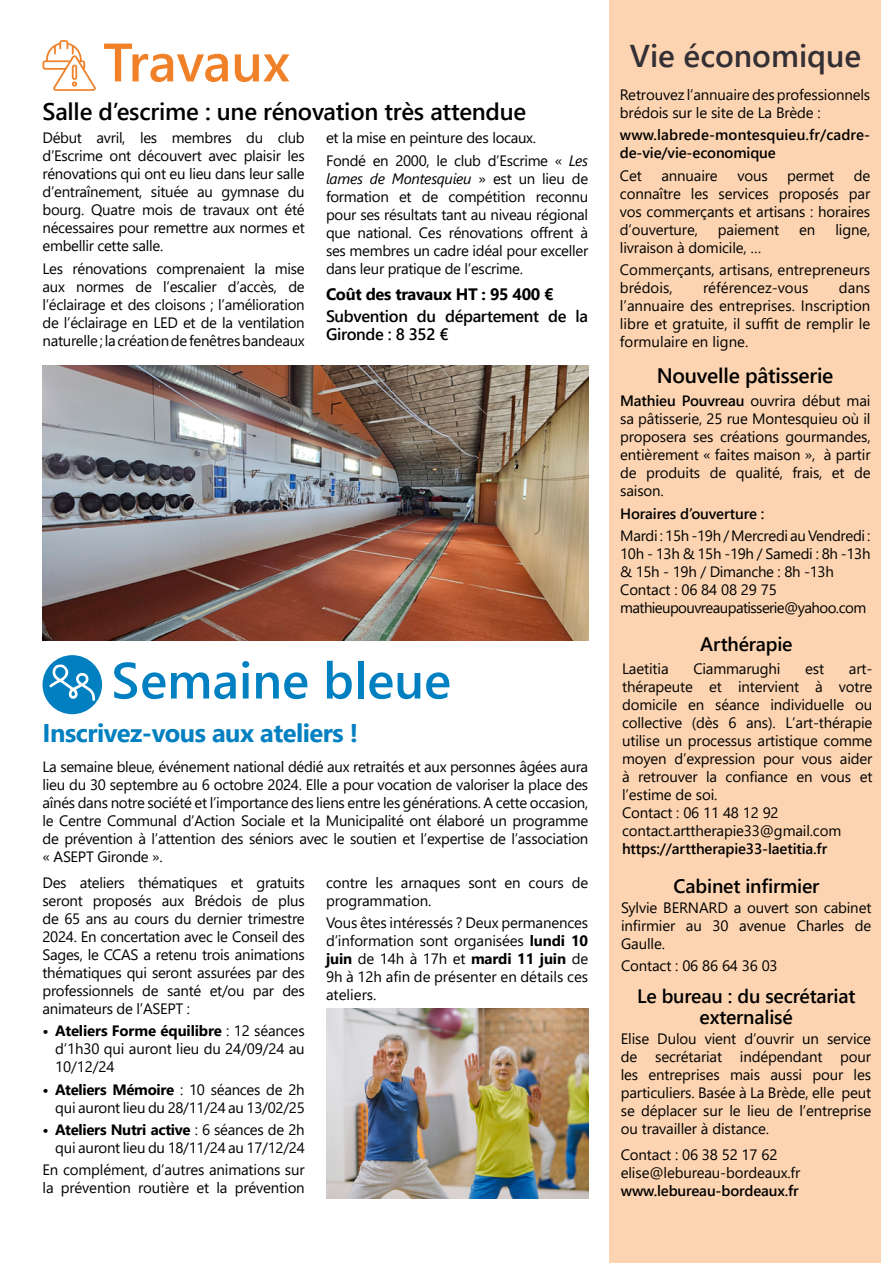
<style>
.page{position:relative;width:893px;height:1263px;background:#fff}
.page>*{position:absolute;margin:0;border:0;box-sizing:border-box;transform-origin:0 0}
.t1{font:600 54px "Segoe UI";color:#f08129}
.t2{font:600 51px "Segoe UI";color:#0080c1}
.t3{font:600 31.5px "Segoe UI";color:#342f34}
.t4{font:700 25.5px "Segoe UI";letter-spacing:-.02em;color:#0080c1}
.t5{font:600 24px "Segoe UI";letter-spacing:-.01em;color:#000}
.t6{font:600 21px "Segoe UI";letter-spacing:-.01em;color:#000}
.t7{font:600 19.5px/21px "Segoe UI";letter-spacing:-.01em;color:#000;text-align:center}
.t8{font:600 16.5px/18px "Segoe UI";letter-spacing:-.02em;color:#000}
.t9{font:700 16.5px "Segoe UI";letter-spacing:-.02em;color:#000}
.t10{font:15px/18px "Segoe UI";letter-spacing:-.01em;color:#000;text-align:justify}
.t11{font:600 15px/18px "Segoe UI";letter-spacing:-.01em;color:#000}
.s1{font-style:italic}
.s2{font-weight:700}
.s3{font-weight:600}
</style>
<div class="page">
<img style="left:43px;top:365px;width:545px;height:275px">
<svg style="left:43px;top:40px;width:53px;height:51px"></svg>
<div style="left:609px;top:0;width:272px;height:1263px;background:#fcd4b1"></div>
<img style="left:326px;top:1008px;width:262px;height:190px">
<div style="left:43px;top:655px;width:59px;height:59px;background:#0080c1;border-radius:50%"></div>
<svg style="left:49px;top:664px;width:46px;height:37px"></svg>
<h1 class="t1" style="left:103px;top:11px;width:188px">Travaux</h1>
<h3 class="t3" style="left:630px;top:27px;width:233px">Vie économique</h3>
<h3 class="t5" style="left:43px;top:89px;width:485px">Salle d’escrime : une rénovation très attendue</h3>
<p class="t10" style="left:43px;top:128px;width:264px">Début avril, les membres du club d’Escrime ont découvert avec plaisir les rénovations qui ont eu lieu dans leur salle d’entraînement, située au gymnase du bourg. Quatre mois de travaux ont été nécessaires pour remettre aux normes et embellir cette salle.</p>
<p class="t10" style="left:43px;top:258px;width:264px">Les rénovations comprenaient la mise aux normes de l’escalier d’accès, de l’éclairage et des cloisons ; l’amélioration de l’éclairage en LED et de la ventilation naturelle ; la création de fenêtres bandeaux</p>
<p class="t10" style="left:326px;top:126px;width:264px;line-height:22.2px">et la mise en peinture des locaux.<br>Fondé en 2000, le club d’Escrime « <span class="s1">Les</span></p>
<p class="t10" style="left:326px;top:168px;width:264px"><span class="s1">lames de Montesquieu</span> » est un lieu de formation et de compétition reconnu pour ses résultats tant au niveau régional que national. Ces rénovations offrent à ses membres un cadre idéal pour exceller dans leur pratique de l’escrime.</p>
<p class="t9" style="left:326px;top:279px;width:229px">Coût des travaux HT : 95 400 €</p>
<p class="t8" style="left:326px;top:306px;width:264px">Subvention du département de la<br>Gironde : 8 352 €</p>
<h2 class="t2" style="left:111px;top:632px;width:341px">Semaine bleue</h2>
<h3 class="t4" style="left:43px;top:709px;width:317px">Inscrivez-vous aux ateliers !</h3>
<p class="t10" style="left:43px;top:756px;width:547px">La semaine bleue, événement national dédié aux retraités et aux personnes âgées aura lieu du 30 septembre au 6 octobre 2024. Elle a pour vocation de valoriser la place des aînés dans notre société et l’importance des liens entre les générations. A cette occasion, le Centre Communal d’Action Sociale et la Municipalité ont élaboré un programme de prévention à l’attention des séniors avec le soutien et l’expertise de l’association « ASEPT Gironde ».</p>
<p class="t10" style="left:43px;top:872px;width:264px">Des ateliers thématiques et gratuits seront proposés aux Brédois de plus de 65 ans au cours du dernier trimestre 2024. En concertation avec le Conseil des Sages, le CCAS a retenu trois animations thématiques qui seront assurées par des professionnels de santé et/ou par des animateurs de l’ASEPT :</p>
<p class="t10" style="left:55px;top:1021px;width:251px;text-indent:-13px"><span class="s2">• Ateliers Forme équilibre</span> : 12 séances d’1h30 qui auront lieu du 24/09/24 au 10/12/24</p>
<p class="t10" style="left:43px;top:1079px;width:264px;text-align:right"><span class="s2">• Ateliers Mémoire</span> : 10 séances de 2h qui auront lieu du 28/11/24 au 13/02/25</p>
<p class="t10" style="left:43px;top:1119px;width:264px;text-align:right"><span class="s2">• Ateliers Nutri active</span> : 6 séances de 2h qui auront lieu du 18/11/24 au 17/12/24</p>
<p class="t10" style="left:43px;top:1159px;width:264px">En complément, d’autres animations sur la prévention routière et la prévention</p>
<p class="t10" style="left:326px;top:872px;width:264px">contre les arnaques sont en cours de programmation.</p>
<p class="t10" style="left:326px;top:913px;width:264px">Vous êtes intéressés ? Deux permanences d’information sont organisées <span class="s2">lundi 10 juin</span> de 14h à 17h et <span class="s2">mardi 11 juin</span> de 9h à 12h afin de présenter en détails ces ateliers.</p>
<p class="t10" style="left:620px;top:84px;width:252px">Retrouvez l’annuaire des professionnels brédois sur le site de La Brède :</p>
<p class="t11" style="left:620px;top:125px;width:252px">www.labrede-montesquieu.fr/cadre&shy;de-vie/vie-economique</p>
<p class="t10" style="left:620px;top:165px;width:23px">Cet</p>
<p class="t10" style="left:661px;top:165px;width:58px">annuaire</p>
<p class="t10" style="left:737px;top:165px;width:32px">vous</p>
<p class="t10" style="left:787px;top:165px;width:48px">permet</p>
<p class="t10" style="left:620px;top:165px;width:252px;text-indent:234px">de connaître les services proposés par vos commerçants et artisans : horaires d’ouverture,</p>
<p class="t10" style="left:718px;top:219px;width:63px">paiement</p>
<p class="t10" style="left:799px;top:219px;width:18px">en</p>
<p class="t10" style="left:835px;top:219px;width:36px">ligne,</p>
<p class="t10" style="left:620px;top:235px;width:252px;line-height:22.2px">livraison à domicile, …<br>Commerçants, artisans, entrepreneurs</p>
<p class="t10" style="left:620px;top:277px;width:54px">brédois,</p>
<p class="t10" style="left:703px;top:277px;width:107px">référencez-vous</p>
<p class="t10" style="left:620px;top:277px;width:252px;text-indent:219px">dans l’annuaire des entreprises. Inscription libre et gratuite, il suffit de remplir le formulaire en ligne.</p>
<h3 class="t6" style="left:657px;top:356px;width:178px">Nouvelle pâtisserie</h3>
<p class="t10" style="left:620px;top:391px;width:252px"><span class="s3">Mathieu Pouvreau</span> ouvrira début mai sa pâtisserie, 25 rue Montesquieu où il proposera ses créations gourmandes, entièrement « faites maison », à partir de produits de qualité, frais, et de saison.</p>
<p class="t11" style="left:620px;top:503px;width:146px">Horaires d’ouverture :</p>
<p class="t10" style="left:620px;top:525px;width:252px;text-align:left">Mardi : 15h -19h / Mercredi au Vendredi :<br>10h - 13h &amp; 15h -19h / Samedi : 8h -13h &amp; 15h - 19h / Dimanche : 8h -13h<br>Contact : 06 84 08 29 75 mathieupouvreaupatisserie@yahoo.com</p>
<h3 class="t7" style="left:700px;top:632px;width:94px">Arthérapie</h3>
<p class="t10" style="left:622px;top:658px;width:48px">Laetitia</p>
<p class="t10" style="left:693px;top:658px;width:89px">Ciammarughi</p>
<p class="t10" style="left:805px;top:658px;width:20px">est</p>
<p class="t10" style="left:622px;top:658px;width:252px;text-align:left;text-indent:227px">art&shy;thérapeute et intervient à votre domicile en séance individuelle ou collective (dès 6 ans). L’art-thérapie utilise un processus artistique comme moyen d’expression pour vous aider à retrouver la confiance en vous et l’estime de soi.<br>Contact : 06 11 48 12 92 contact.arttherapie33@gmail.com</p>
<p class="t11" style="left:622px;top:838px;width:207px">https://arttherapie33-laetitia.fr</p>
<h3 class="t7" style="left:674px;top:873px;width:147px">Cabinet infirmier</h3>
<p class="t10" style="left:621px;top:897px;width:252px">Sylvie BERNARD a ouvert son cabinet infirmier au 30 avenue Charles de Gaulle.</p>
<p class="t10" style="left:621px;top:956px;width:158px">Contact : 06 86 64 36 03</p>
<h3 class="t7" style="left:637px;top:984px;width:220px">Le bureau : du secrétariat externalisé</h3>
<p class="t10" style="left:621px;top:1028px;width:252px">Elise Dulou vient d’ouvrir un service de secrétariat indépendant pour les entreprises mais aussi pour les particuliers. Basée à La Brède, elle peut se déplacer sur le lieu de l’entreprise ou travailler à distance.</p>
<p class="t10" style="left:621px;top:1144px;width:181px">Contact : 06 38 52 17 62 elise@lebureau-bordeaux.fr</p>
<p class="t11" style="left:621px;top:1180px;width:180px">www.lebureau-bordeaux.fr</p>
</div>
